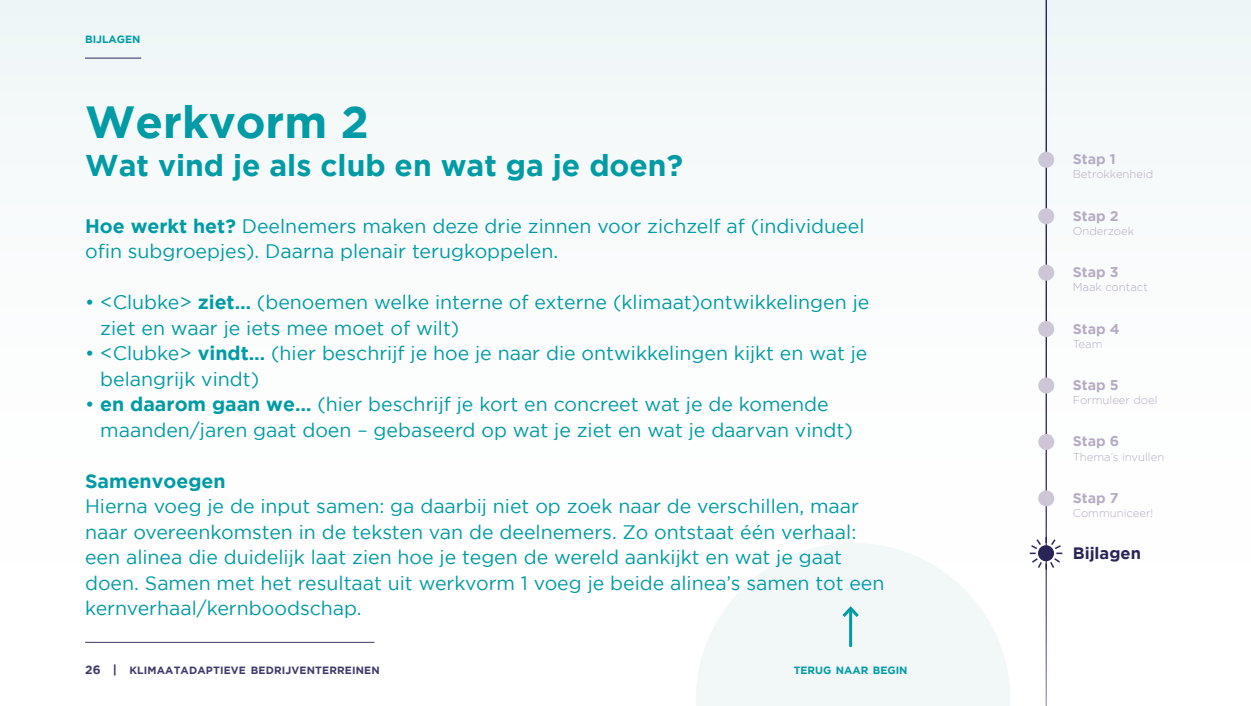
<style>
.page{position:relative;width:1251px;height:706px;background:#fff}
.page>*{position:absolute;margin:0;border:0;box-sizing:border-box;transform-origin:0 0}
.t1{font:700 45px "Gotham";color:#009ba4}
.t2{font:700 30px "Gotham";color:#009ba4}
.t3{font:19.5px/25.5px "Gotham";color:#009ba4}
.t4{font:700 19.5px "Gotham";color:#009ba4}
.t5{font:700 16.5px "Gotham";color:#2a2559}
.t6{font:700 14.1px "Gotham";color:#b5acc3}
.t7{font:300 11.25px "Gotham";color:#b5acc3}
.t8{font:700 10.5px "Gotham";letter-spacing:.015em;color:#2a2559}
.t9{font:700 10.5px "Gotham";color:#009ba4}
.s1{font-weight:700}
.s2{font-size:12px}
</style>
<div class="page">
<div style="left:0;top:0;width:1250px;height:706px;background:#fbfcfd"></div>
<hr style="left:849px;top:608px;width:3px;height:39px;background:#009ba4">
<svg style="left:842px;top:606px;width:17px;height:14px"></svg>
<hr style="left:1045px;top:0;width:1px;height:706px;background:#fff">
<div style="left:1037px;top:321px;width:17px;height:16px;background:#ccc6d7;border-radius:50%"></div>
<div style="left:1037px;top:377px;width:17px;height:16px;background:#ccc6d7;border-radius:50%"></div>
<div style="left:1037px;top:434px;width:17px;height:16px;background:#ccc6d7;border-radius:50%"></div>
<div style="left:1037px;top:490px;width:17px;height:16px;background:#ccc6d7;border-radius:50%"></div>
<div style="left:1037px;top:152px;width:17px;height:16px;background:#ccc6d7;border-radius:50%"></div>
<div style="left:1037px;top:208px;width:17px;height:16px;background:#ccc6d7;border-radius:50%"></div>
<div style="left:1037px;top:265px;width:17px;height:16px;background:#ccc6d7;border-radius:50%"></div>
<svg style="left:1029px;top:537px;width:33px;height:32px"></svg>
<hr style="left:85px;top:58px;width:56px;height:1px;background:#2a2559">
<p class="t9" style="left:85px;top:34px;width:57px">BIJLAGEN</p>
<h1 class="t1" style="left:85px;top:96px;width:285px">Werkvorm 2</h1>
<h2 class="t2" style="left:85px;top:148px;width:599px">Wat vind je als club en wat ga je doen?</h2>
<p class="t3" style="left:85px;top:213px;width:780px"><span class="s1">Hoe werkt het?</span> Deelnemers maken deze drie zinnen voor zichzelf af (individueel ofin subgroepjes). Daarna plenair terugkoppelen.</p>
<p class="t3" style="left:100px;top:289px;width:770px;text-indent:-15px">• &lt;Clubke&gt; <span class="s1">ziet…</span> (benoemen welke interne of externe (klimaat)ontwikkelingen je ziet en waar je iets mee moet of wilt)</p>
<p class="t3" style="left:100px;top:340px;width:768px;text-indent:-15px">• &lt;Clubke&gt; <span class="s1">vindt…</span> (hier beschrijf je hoe je naar die ontwikkelingen kijkt en wat je belangrijk vindt)</p>
<p class="t3" style="left:100px;top:391px;width:754px;text-indent:-15px">• <span class="s1">en daarom gaan we…</span> (hier beschrijf je kort en concreet wat je de komende maanden/jaren gaat doen – gebaseerd op wat je ziet en wat je daarvan vindt)</p>
<p class="t4" style="left:85px;top:470px;width:142px">Samenvoegen</p>
<p class="t3" style="left:85px;top:493px;width:800px">Hierna voeg je de input samen: ga daarbij niet op zoek naar de verschillen, maar naar overeenkomsten in de teksten van de deelnemers. Zo ontstaat één verhaal: een alinea die duidelijk laat zien hoe je tegen de wereld aankijkt en wat je gaat doen. Samen met het resultaat uit werkvorm 1 voeg je beide alinea’s samen tot een kernverhaal/kernboodschap.</p>
<p class="t8" style="left:85px;top:664px;width:296px"><span class="s2">26 |</span> KLIMAATADAPTIEVE BEDRIJVENTERREINEN</p>
<p class="t9" style="left:793px;top:664px;width:115px">TERUG NAAR BEGIN</p>
<p class="t6" style="left:1072px;top:151px;width:45px">Stap 1</p>
<p class="t7" style="left:1072px;top:168px;width:82px">Betrokkenheid</p>
<p class="t6" style="left:1072px;top:207px;width:47px">Stap 2</p>
<p class="t7" style="left:1072px;top:225px;width:63px">Onderzoek</p>
<p class="t6" style="left:1072px;top:264px;width:47px">Stap 3</p>
<p class="t7" style="left:1072px;top:281px;width:77px">Maak contact</p>
<p class="t6" style="left:1072px;top:320px;width:48px">Stap 4</p>
<p class="t7" style="left:1072px;top:337px;width:31px">Team</p>
<p class="t6" style="left:1072px;top:377px;width:48px">Stap 5</p>
<p class="t7" style="left:1072px;top:394px;width:86px">Formuleer doel</p>
<p class="t6" style="left:1072px;top:433px;width:48px">Stap 6</p>
<p class="t7" style="left:1072px;top:450px;width:93px">Thema’s invullen</p>
<p class="t6" style="left:1072px;top:490px;width:47px">Stap 7</p>
<p class="t7" style="left:1072px;top:507px;width:82px">Communiceer!</p>
<p class="t5" style="left:1072px;top:543px;width:70px">Bijlagen</p>
</div>
